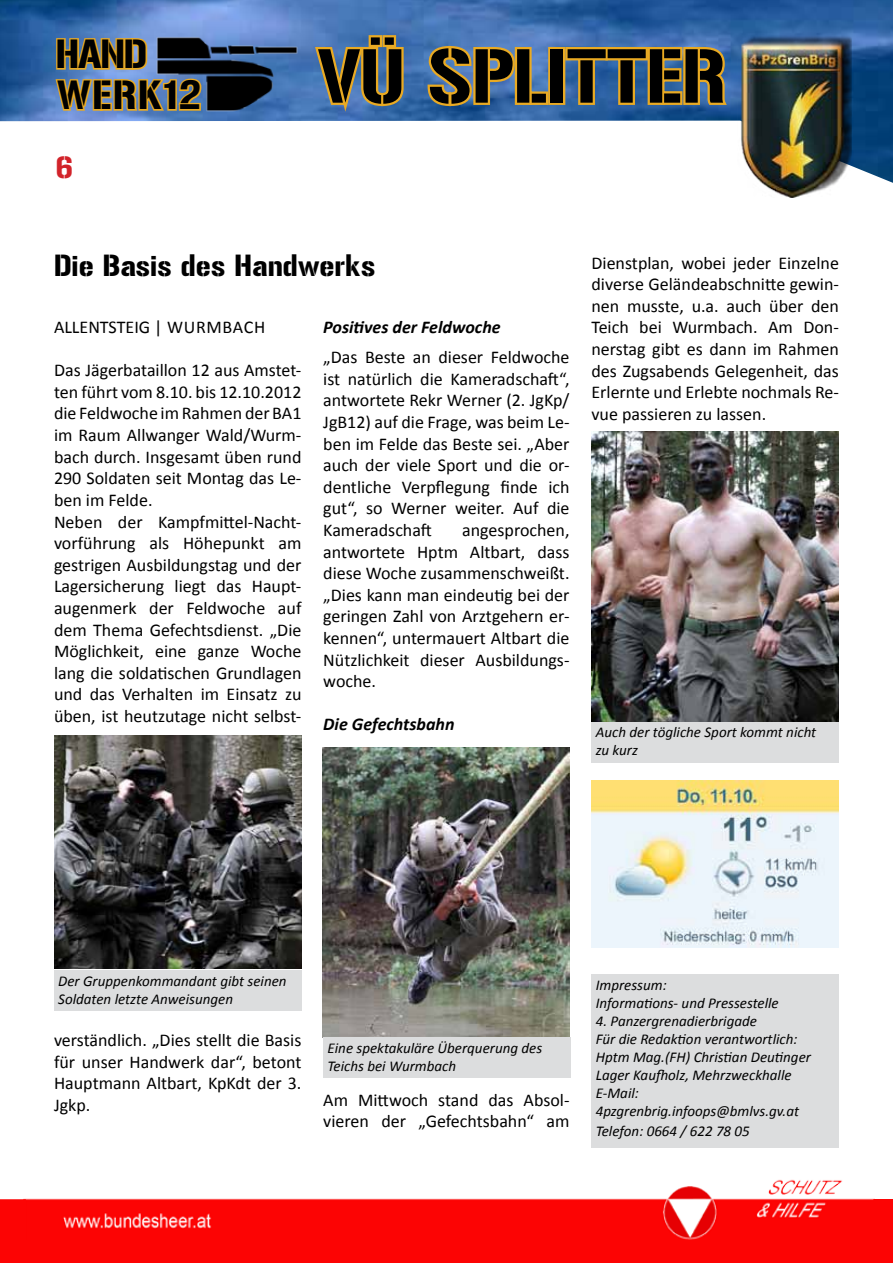
<style>
.page{position:relative;width:893px;height:1263px;background:#fff}
.page>*{position:absolute;margin:0;border:0;box-sizing:border-box;transform-origin:0 0}
.t1{font:67.5px "Gunplay";color:#000}
.t2{font:36px/41.1px "Gunplay";letter-spacing:.05em;color:#000}
.t3{font:27px "Gunplay";color:#000}
.t4{font:27px "Gunplay";color:#d2232a}
.t5{font:18px/21.6px "Calibri";color:#000;text-align:justify}
.t6{font:italic 700 18px "Calibri";color:#000}
.t7{font:italic 15px/18px "Calibri";color:#000}
</style>
<div class="page">
<img style="left:0;top:0;width:893px;height:183px">
<svg style="left:312px;top:33px;width:94px;height:88px;background:#758386"></svg>
<svg style="left:425px;top:44px;width:125px;height:64px;background:#878b7f"></svg>
<div style="left:548px;top:47px;width:17px;height:58px;border:4px solid #e9aa23"></div>
<svg style="left:563px;top:45px;width:168px;height:62px;background:#7c8170"></svg>
<img style="left:203px;top:34px;width:96px;height:80px">
<svg style="left:54px;top:29px;width:149px;height:93px;background:#838681"></svg>
<img style="left:738px;top:34px;width:113px;height:164px">
<img style="left:24px;top:1179px;width:851px;height:20px">
<svg style="left:0;top:1199px;width:893px;height:64px;background:#fb0d0d"></svg>
<img style="left:322px;top:747px;width:247px;height:290px">
<div style="left:323px;top:1037px;width:248px;height:41px;background:#dcddde"></div>
<img style="left:54px;top:736px;width:248px;height:233px">
<div style="left:54px;top:970px;width:247px;height:41px;background:#dcddde"></div>
<img style="left:591px;top:432px;width:248px;height:289px">
<div style="left:591px;top:721px;width:248px;height:41px;background:#dcddde"></div>
<img style="left:591px;top:780px;width:248px;height:168px">
<div style="left:591px;top:974px;width:248px;height:174px;background:#dcddde"></div>
<h2 class="t2" style="left:56px;top:34px;width:147px">HAND<br>WERK12</h2>
<h3 class="t4" style="left:56px;top:152px;width:19px">6</h3>
<h1 class="t1" style="left:318px;top:37px;width:409px">VÜ SPLITTER</h1>
<h3 class="t3" style="left:54px;top:250px;width:323px">Die Basis des Handwerks</h3>
<p class="t5" style="left:54px;top:316px;width:142px">ALLENTSTEIG | Wurmbach</p>
<p class="t5" style="left:54px;top:360px;width:249px;text-align:left">Das Jägerbataillon 12 aus Amstet&shy;ten führt vom 8.10. bis 12.10.2012 die Feldwoche im Rahmen der BA1 im Raum Allwanger Wald/Wurm&shy;bach durch. Insgesamt üben rund<br>290 Soldaten seit Montag das Le&shy;ben im Felde.<br>Neben der Kampfmittel-Nacht&shy;vorführung als Höhepunkt am gestrigen Ausbildungstag und der<br>Lagersicherung liegt das Haupt&shy;augenmerk der Feldwoche auf dem Thema Gefechtsdienst. „Die<br>Möglichkeit, eine ganze Woche lang die soldatischen Grundlagen und das Verhalten im Einsatz zu üben, ist heutzutage nicht selbst-</p>
<p class="t6" style="left:323px;top:316px;width:179px">Positives der Feldwoche</p>
<p class="t5" style="left:323px;top:346px;width:248px">„Das Beste an dieser Feldwoche ist natürlich die Kameradschaft“, antwortete Rekr Werner (2. JgKp/ JgB12) auf die Frage, was beim Le&shy;ben im Felde das Beste sei. „Aber auch der viele Sport und die or&shy;dentliche Verpflegung finde ich gut“, so Werner weiter. Auf die Kameradschaft</p>
<p class="t5" style="left:323px;top:519px;width:248px;text-indent:139px">angesprochen, antwortete Hptm Altbart, dass diese Woche zusammenschweißt. „Dies kann man eindeutig bei der geringen Zahl von Arztgehern er&shy;kennen“, untermauert Altbart die Nützlichkeit dieser Ausbildungs&shy;woche.</p>
<p class="t6" style="left:323px;top:713px;width:133px">Die Gefechtsbahn</p>
<p class="t5" style="left:591px;top:252px;width:249px">Dienstplan, wobei jeder Einzelne diverse Geländeabschnitte gewin&shy;nen musste, u.a. auch über den Teich bei Wurmbach. Am Don&shy;nerstag gibt es dann im Rahmen des Zugsabends Gelegenheit, das Erlernte und Erlebte nochmals Re&shy;vue passieren zu lassen.</p>
<p class="t7" style="left:596px;top:722px;width:222px">Auch der tögliche Sport kommt nicht zu kurz</p>
<p class="t7" style="left:58px;top:971px;width:230px">Der Gruppenkommandant gibt seinen<br>Soldaten letzte Anweisungen</p>
<p class="t5" style="left:54px;top:1029px;width:249px">verständlich. „Dies stellt die Basis für unser Handwerk dar“, betont Hauptmann Altbart, KpKdt der 3.<br>Jgkp.</p>
<p class="t7" style="left:328px;top:1038px;width:216px">Eine spektakuläre Überquerung des<br>Teichs bei Wurmbach</p>
<p class="t5" style="left:323px;top:1089px;width:248px">Am Mittwoch stand das Absol&shy;vieren der „Gefechtsbahn“ am</p>
<p class="t7" style="left:596px;top:975px;width:185px">Impressum:<br>Informations- und Pressestelle</p>
<p class="t7" style="left:596px;top:1011px;width:217px">4. Panzergrenadierbrigade<br>Für die Redaktion verantwortlich:<br>Hptm Mag.(FH) Christian Deutinger<br>Lager Kaufholz, Mehrzweckhalle<br>E-Mail:<br>4pzgrenbrig.infoops@bmlvs.gv.at</p>
<p class="t7" style="left:596px;top:1121px;width:156px">Telefon: 0664 / 622 78 05</p>
</div>
